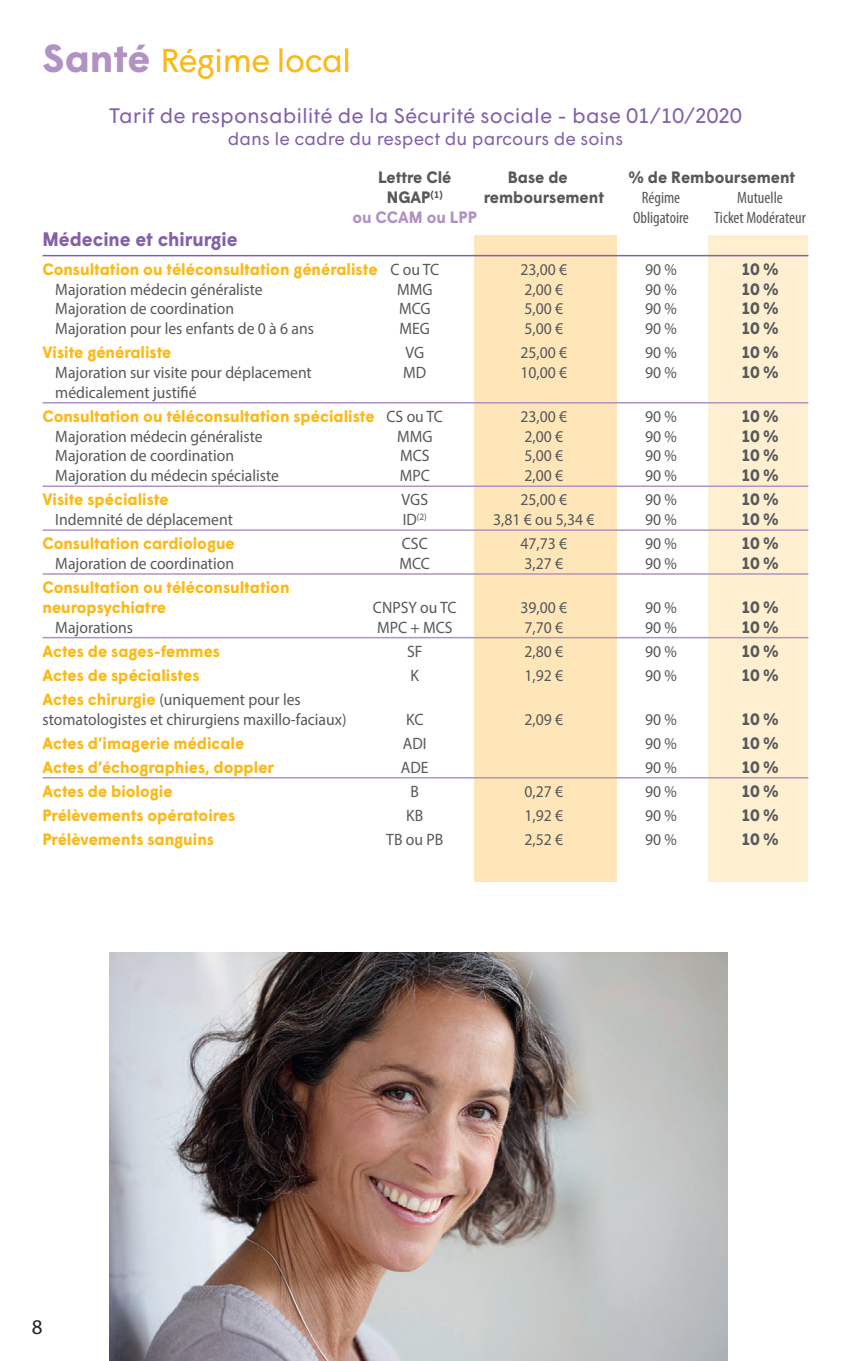
<style>
.page{position:relative;width:851px;height:1361px;background:#fff}
.page>*{position:absolute;margin:0;border:0;box-sizing:border-box;transform-origin:0 0}
.t1{font:33px "Wigrum";letter-spacing:-.03em;color:#fcb814}
.t2{font:21px "Wigrum";color:#8361aa}
.t3{font:21px "Myriad Pro";color:#231f20}
.t4{font:700 19.5px "Wigrum";color:#8361aa;scale:.95 1}
.t5{font:18px "Wigrum";color:#8361aa}
.t6{font:16.5px/19.8px "Myriad Pro";color:#57585a;scale:.95 1}
.t7{font:700 16.5px/19.8px "Wigrum";color:#fcb814;scale:.95 1}
.t8{font:700 16.5px "Wigrum";color:#57585a;scale:.95 1}
.t9{font:condensed 16.5px "Myriad Pro";color:#57585a}
.t10{font:700 16.5px "Wigrum";color:#b192c3;scale:.95 1}
.t11{font:9.6px "Myriad Pro";color:#57585a;scale:.95 1}
.s1{font-weight:700;font-size:39px;color:#b192c3}
.s2{font-family:"Myriad Pro";font-weight:400;color:#57585a}
.s3{font-size:16.5px}
.s4{font-family:"Wigrum";font-weight:700;color:#fcb814}
</style>
<div class="page">
<div style="left:474px;top:235px;width:143px;height:646px;background:#fee6b9"></div>
<div style="left:708px;top:235px;width:100px;height:646px;background:#feefd0"></div>
<hr style="left:43px;top:255px;width:765px;height:1px;background:#8361aa">
<hr style="left:43px;top:402px;width:765px;height:1px;background:#b192c3">
<hr style="left:43px;top:485px;width:765px;height:2px;background:#b192c3">
<hr style="left:43px;top:529px;width:765px;height:2px;background:#b192c3">
<hr style="left:43px;top:573px;width:765px;height:2px;background:#b192c3">
<hr style="left:43px;top:637px;width:765px;height:1px;background:#b192c3">
<hr style="left:43px;top:777px;width:765px;height:1px;background:#b192c3">
<img style="left:110px;top:952px;width:617px;height:409px">
<p class="t1" style="left:43px;top:35px;width:310px"><span class="s1">Santé</span> Régime local</p>
<p class="t2" style="left:109px;top:100px;width:634px">Tarif de responsabilité de la Sécurité sociale - base 01/10/2020</p>
<p class="t5" style="left:228px;top:125px;width:396px">dans le cadre du respect du parcours de soins</p>
<p class="t8" style="left:378px;top:165px;width:79px">Lettre Clé</p>
<p class="t8" style="left:508px;top:165px;width:65px">Base de</p>
<p class="t8" style="left:628px;top:165px;width:177px">% de Remboursement</p>
<p class="t8" style="left:387px;top:185px;width:60px">NGAP<sup>(1)</sup></p>
<p class="t8" style="left:483px;top:185px;width:128px">remboursement</p>
<p class="t9" style="left:641px;top:188px;width:40px">Régime</p>
<p class="t9" style="left:737px;top:188px;width:47px">Mutuelle</p>
<p class="t10" style="left:352px;top:205px;width:133px">ou CCAM ou LPP</p>
<p class="t9" style="left:633px;top:207px;width:57px">Obligatoire</p>
<p class="t9" style="left:714px;top:207px;width:93px">Ticket Modérateur</p>
<p class="t4" style="left:43px;top:225px;width:207px">Médecine et chirurgie</p>
<p class="t7" style="left:43px;top:258px;width:419px">Consultation ou téléconsultation généraliste <span class="s2">C ou TC</span></p>
<p class="t6" style="left:520px;top:259px;width:51px">23,00 €</p>
<p class="t6" style="left:645px;top:259px;width:35px">90 %</p>
<p class="t8" style="left:741px;top:256px;width:41px">10 %</p>
<p class="t6" style="left:55px;top:279px;width:220px">Majoration médecin généraliste</p>
<p class="t6" style="left:397px;top:279px;width:39px">MMG</p>
<p class="t6" style="left:524px;top:279px;width:42px">2,00 €</p>
<p class="t6" style="left:645px;top:279px;width:35px">90 %</p>
<p class="t8" style="left:741px;top:276px;width:41px">10 %</p>
<p class="t6" style="left:55px;top:299px;width:190px">Majoration de coordination</p>
<p class="t6" style="left:399px;top:299px;width:35px">MCG</p>
<p class="t6" style="left:524px;top:299px;width:42px">5,00 €</p>
<p class="t6" style="left:645px;top:299px;width:35px">90 %</p>
<p class="t8" style="left:741px;top:296px;width:41px">10 %</p>
<p class="t6" style="left:55px;top:318px;width:274px">Majoration pour les enfants de 0 à 6 ans</p>
<p class="t6" style="left:399px;top:318px;width:34px">MEG</p>
<p class="t6" style="left:524px;top:318px;width:42px">5,00 €</p>
<p class="t6" style="left:645px;top:318px;width:35px">90 %</p>
<p class="t8" style="left:741px;top:316px;width:41px">10 %</p>
<p class="t7" style="left:43px;top:341px;width:137px">Visite généraliste</p>
<p class="t6" style="left:405px;top:342px;width:21px">VG</p>
<p class="t6" style="left:520px;top:342px;width:51px">25,00 €</p>
<p class="t6" style="left:645px;top:342px;width:35px">90 %</p>
<p class="t8" style="left:741px;top:340px;width:41px">10 %</p>
<p class="t6" style="left:55px;top:362px;width:271px">Majoration sur visite pour déplacement</p>
<p class="t6" style="left:403px;top:362px;width:26px">MD</p>
<p class="t6" style="left:520px;top:362px;width:51px">10,00 €</p>
<p class="t6" style="left:645px;top:362px;width:35px">90 %</p>
<p class="t8" style="left:741px;top:360px;width:41px">10 %</p>
<p class="t6" style="left:55px;top:382px;width:150px">médicalement justifié</p>
<p class="t7" style="left:43px;top:405px;width:423px">Consultation ou téléconsultation spécialiste <span class="s2">CS ou TC</span></p>
<p class="t6" style="left:520px;top:406px;width:51px">23,00 €</p>
<p class="t6" style="left:645px;top:406px;width:35px">90 %</p>
<p class="t8" style="left:741px;top:403px;width:41px">10 %</p>
<p class="t6" style="left:55px;top:426px;width:220px">Majoration médecin généraliste</p>
<p class="t6" style="left:397px;top:426px;width:39px">MMG</p>
<p class="t6" style="left:524px;top:426px;width:42px">2,00 €</p>
<p class="t6" style="left:645px;top:426px;width:35px">90 %</p>
<p class="t8" style="left:741px;top:423px;width:41px">10 %</p>
<p class="t6" style="left:55px;top:446px;width:190px">Majoration de coordination</p>
<p class="t6" style="left:400px;top:446px;width:32px">MCS</p>
<p class="t6" style="left:524px;top:446px;width:42px">5,00 €</p>
<p class="t6" style="left:645px;top:446px;width:35px">90 %</p>
<p class="t8" style="left:741px;top:443px;width:41px">10 %</p>
<p class="t6" style="left:55px;top:465px;width:237px">Majoration du médecin spécialiste</p>
<p class="t6" style="left:399px;top:465px;width:33px">MPC</p>
<p class="t6" style="left:524px;top:465px;width:42px">2,00 €</p>
<p class="t6" style="left:645px;top:465px;width:35px">90 %</p>
<p class="t8" style="left:741px;top:463px;width:41px">10 %</p>
<p class="t7" style="left:43px;top:488px;width:134px">Visite spécialiste</p>
<p class="t6" style="left:401px;top:489px;width:30px">VGS</p>
<p class="t6" style="left:520px;top:489px;width:51px">25,00 €</p>
<p class="t6" style="left:645px;top:489px;width:35px">90 %</p>
<p class="t8" style="left:741px;top:487px;width:41px">10 %</p>
<p class="t6" style="left:55px;top:509px;width:188px">Indemnité de déplacement</p>
<p class="t11" style="left:402px;top:510px;width:27px"><span class="s3">ID</span>(2)</p>
<p class="t6" style="left:493px;top:509px;width:108px">3,81 € ou 5,34 €</p>
<p class="t6" style="left:645px;top:509px;width:35px">90 %</p>
<p class="t8" style="left:741px;top:507px;width:41px">10 %</p>
<p class="t7" style="left:43px;top:532px;width:204px">Consultation cardiologue</p>
<p class="t6" style="left:402px;top:533px;width:29px">CSC</p>
<p class="t6" style="left:520px;top:533px;width:51px">47,73 €</p>
<p class="t6" style="left:645px;top:533px;width:35px">90 %</p>
<p class="t8" style="left:741px;top:531px;width:41px">10 %</p>
<p class="t6" style="left:55px;top:553px;width:190px">Majoration de coordination</p>
<p class="t6" style="left:399px;top:553px;width:34px">MCC</p>
<p class="t6" style="left:524px;top:553px;width:42px">3,27 €</p>
<p class="t6" style="left:645px;top:553px;width:35px">90 %</p>
<p class="t8" style="left:741px;top:550px;width:41px">10 %</p>
<p class="t7" style="left:43px;top:576px;width:261px">Consultation ou téléconsultation neuropsychiatre</p>
<p class="t6" style="left:373px;top:597px;width:90px">CNPSY ou TC</p>
<p class="t6" style="left:520px;top:597px;width:51px">39,00 €</p>
<p class="t6" style="left:645px;top:597px;width:35px">90 %</p>
<p class="t8" style="left:741px;top:594px;width:41px">10 %</p>
<p class="t6" style="left:55px;top:617px;width:83px">Majorations</p>
<p class="t6" style="left:377px;top:617px;width:81px">MPC + MCS</p>
<p class="t6" style="left:524px;top:617px;width:42px">7,70 €</p>
<p class="t6" style="left:645px;top:617px;width:35px">90 %</p>
<p class="t8" style="left:741px;top:614px;width:41px">10 %</p>
<p class="t7" style="left:43px;top:640px;width:188px">Actes de sages-femmes</p>
<p class="t6" style="left:407px;top:641px;width:18px">SF</p>
<p class="t6" style="left:524px;top:641px;width:42px">2,80 €</p>
<p class="t6" style="left:645px;top:641px;width:35px">90 %</p>
<p class="t8" style="left:741px;top:638px;width:41px">10 %</p>
<p class="t7" style="left:43px;top:664px;width:167px">Actes de spécialistes</p>
<p class="t6" style="left:410px;top:665px;width:10px">K</p>
<p class="t6" style="left:524px;top:665px;width:42px">1,92 €</p>
<p class="t6" style="left:645px;top:665px;width:35px">90 %</p>
<p class="t8" style="left:741px;top:662px;width:41px">10 %</p>
<p class="t6" style="left:43px;top:689px;width:321px"><span class="s4">Actes chirurgie</span> (uniquement pour les stomatologistes et chirurgiens maxillo-faciaux)</p>
<p class="t6" style="left:406px;top:709px;width:20px">KC</p>
<p class="t6" style="left:524px;top:709px;width:42px">2,09 €</p>
<p class="t6" style="left:645px;top:709px;width:35px">90 %</p>
<p class="t8" style="left:741px;top:706px;width:41px">10 %</p>
<p class="t7" style="left:43px;top:732px;width:214px">Actes d’imagerie médicale</p>
<p class="t6" style="left:403px;top:733px;width:27px">ADI</p>
<p class="t6" style="left:645px;top:733px;width:35px">90 %</p>
<p class="t8" style="left:741px;top:730px;width:41px">10 %</p>
<p class="t7" style="left:43px;top:756px;width:245px">Actes d’échographies, doppler</p>
<p class="t6" style="left:401px;top:757px;width:31px">ADE</p>
<p class="t6" style="left:645px;top:757px;width:35px">90 %</p>
<p class="t8" style="left:741px;top:754px;width:41px">10 %</p>
<p class="t7" style="left:43px;top:780px;width:138px">Actes de biologie</p>
<p class="t6" style="left:410px;top:781px;width:10px">B</p>
<p class="t6" style="left:524px;top:781px;width:42px">0,27 €</p>
<p class="t6" style="left:645px;top:781px;width:35px">90 %</p>
<p class="t8" style="left:741px;top:778px;width:41px">10 %</p>
<p class="t7" style="left:43px;top:804px;width:204px">Prélèvements opératoires</p>
<p class="t6" style="left:406px;top:805px;width:19px">KB</p>
<p class="t6" style="left:524px;top:805px;width:42px">1,92 €</p>
<p class="t6" style="left:645px;top:805px;width:35px">90 %</p>
<p class="t8" style="left:741px;top:802px;width:41px">10 %</p>
<p class="t7" style="left:43px;top:828px;width:182px">Prélèvements sanguins</p>
<p class="t6" style="left:386px;top:829px;width:62px">TB ou PB</p>
<p class="t6" style="left:524px;top:829px;width:42px">2,52 €</p>
<p class="t6" style="left:645px;top:829px;width:35px">90 %</p>
<p class="t8" style="left:741px;top:826px;width:41px">10 %</p>
<p class="t3" style="left:32px;top:1314px;width:12px">8</p>
</div>
